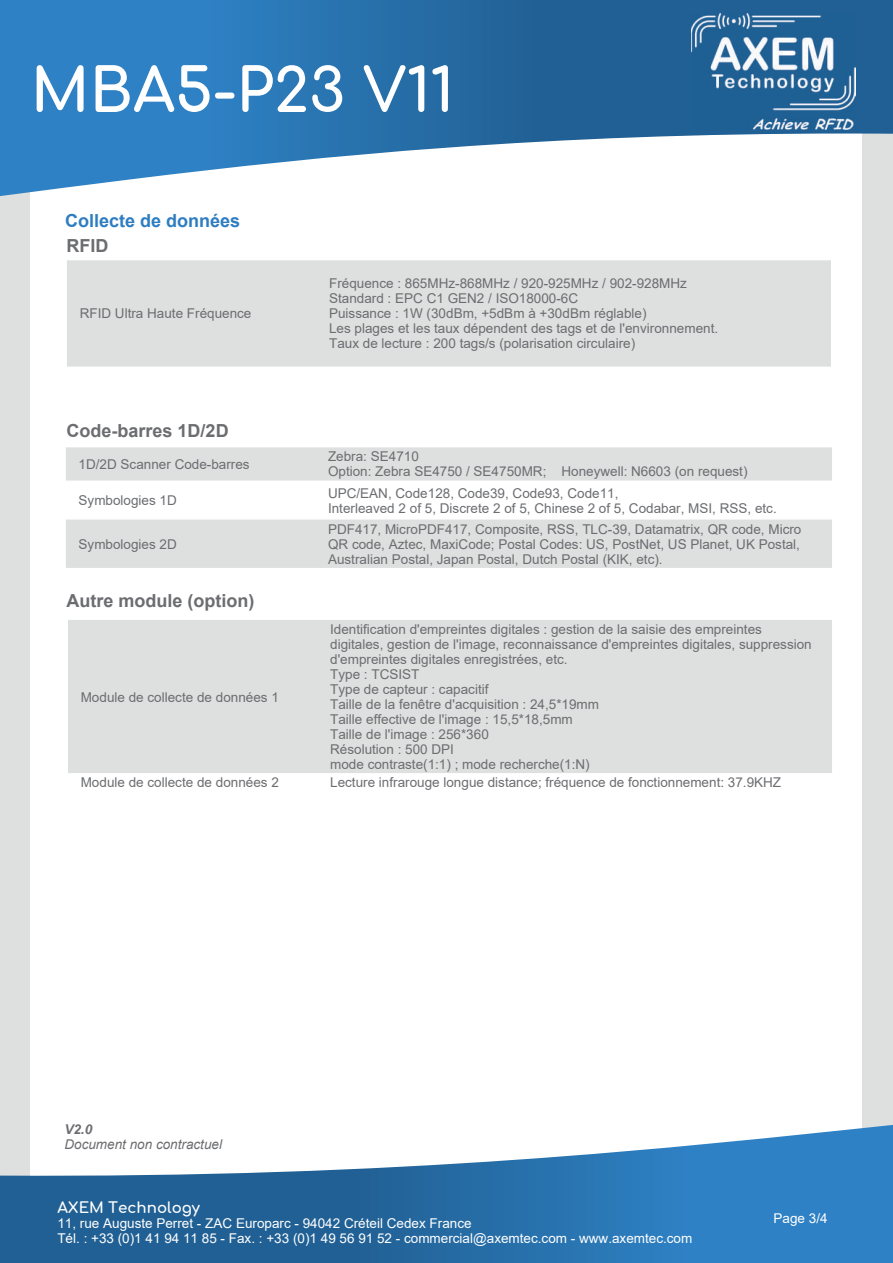
<style>
.page{position:relative;width:893px;height:1263px;background:#fff}
.page>*{position:absolute;margin:0;border:0;box-sizing:border-box;transform-origin:0 0}
.t1{font:700 60px "Comfortaa";color:#fff}
.t2{font:700 18px "Arial";color:#6c6d70}
.t3{font:700 18px "Arial";color:#2e7dc1}
.t4{font:700 15px "Comfortaa";color:#fff}
.t5{font:13.5px/15px "Arial";color:#6c6d70}
.t6{font:13.5px/15px "Arial";color:#fff}
.t7{font:italic 13.5px "Arial";color:#6c6d70}
.t8{font:italic 700 13.5px "Arial";color:#6c6d70}
</style>
<div class="page">
<div style="left:0;top:64px;width:893px;height:1199px;background:#dedfdf"></div>
<div style="left:31px;top:71px;width:831px;height:1137px;background:#fff"></div>
<svg style="left:0;top:1125px;width:893px;height:138px"></svg>
<svg style="left:0;top:0;width:893px;height:196px"></svg>
<img style="left:691px;top:14px;width:164px;height:116px">
<div style="left:67px;top:260px;width:764px;height:107px;background:#dedfdf"></div>
<svg style="left:66px;top:447px;width:766px;height:121px"></svg>
<div style="left:68px;top:620px;width:764px;height:153px;background:#dedfdf"></div>
<h1 class="t1" style="left:31px;top:35px;width:425px">MBA5-P23 V11</h1>
<h2 class="t3" style="left:65px;top:208px;width:177px">Collecte de données</h2>
<h2 class="t2" style="left:67px;top:233px;width:43px">RFID</h2>
<p class="t5" style="left:80px;top:306px;width:173px">RFID Ultra Haute Fréquence</p>
<h2 class="t2" style="left:67px;top:418px;width:164px">Code-barres 1D/2D</h2>
<p class="t5" style="left:329px;top:276px;width:391px">Fréquence : 865MHz-868MHz / 920-925MHz / 902-928MHz Standard : EPC C1 GEN2 / ISO18000-6C<br>Puissance : 1W (30dBm, +5dBm à +30dBm réglable)<br>Les plages et les taux dépendent des tags et de l'environnement.<br>Taux de lecture : 200 tags/s (polarisation circulaire)</p>
<p class="t5" style="left:79px;top:457px;width:173px">1D/2D Scanner Code-barres</p>
<p class="t5" style="left:328px;top:449px;width:421px">Zebra: SE4710<br>Option: Zebra SE4750 / SE4750MR; Honeywell: N6603 (on request)</p>
<p class="t5" style="left:79px;top:493px;width:100px">Symbologies 1D</p>
<p class="t5" style="left:328px;top:485px;width:450px">UPC/EAN, Code128, Code39, Code93, Code11,<br>Interleaved 2 of 5, Discrete 2 of 5, Chinese 2 of 5, Codabar, MSI, RSS, etc.</p>
<p class="t5" style="left:79px;top:536px;width:100px">Symbologies 2D</p>
<p class="t5" style="left:328px;top:521px;width:475px;text-align:justify">PDF417, MicroPDF417, Composite, RSS, TLC-39, Datamatrix, QR code, Micro QR code, Aztec, MaxiCode; Postal Codes: US, PostNet, US Planet, UK Postal, Australian Postal, Japan Postal, Dutch Postal (KIK, etc).</p>
<h2 class="t2" style="left:67px;top:588px;width:189px">Autre module (option)</h2>
<p class="t5" style="left:81px;top:689px;width:200px">Module de collecte de données 1</p>
<p class="t5" style="left:330px;top:622px;width:483px">Identification d'empreintes digitales : gestion de la saisie des empreintes digitales, gestion de l'image, reconnaissance d'empreintes digitales, suppression d'empreintes digitales enregistrées, etc.<br>Type : TCSIST<br>Type de capteur : capacitif<br>Taille de la fenêtre d'acquisition : 24,5*19mm<br>Taille effective de l'image : 15,5*18,5mm<br>Taille de l'image : 256*360<br>Résolution : 500 DPI<br>mode contraste(1:1) ; mode recherche(1:N)</p>
<p class="t5" style="left:81px;top:775px;width:200px">Module de collecte de données 2</p>
<p class="t5" style="left:330px;top:775px;width:452px">Lecture infrarouge longue distance; fréquence de fonctionnement: 37.9KHZ</p>
<p class="t8" style="left:64px;top:1120px;width:29px">V2.0</p>
<p class="t7" style="left:64px;top:1135px;width:159px">Document non contractuel</p>
<p class="t4" style="left:57px;top:1193px;width:144px">AXEM Technology</p>
<p class="t6" style="left:57px;top:1215px;width:636px">11, rue Auguste Perret - ZAC Europarc - 94042 Créteil Cedex France<br>Tél. : +33 (0)1 41 94 11 85 - Fax. : +33 (0)1 49 56 91 52 - commercial@axemtec.com - www.axemtec.com</p>
<p class="t6" style="left:774px;top:1211px;width:56px">Page 3/4</p>
</div>
